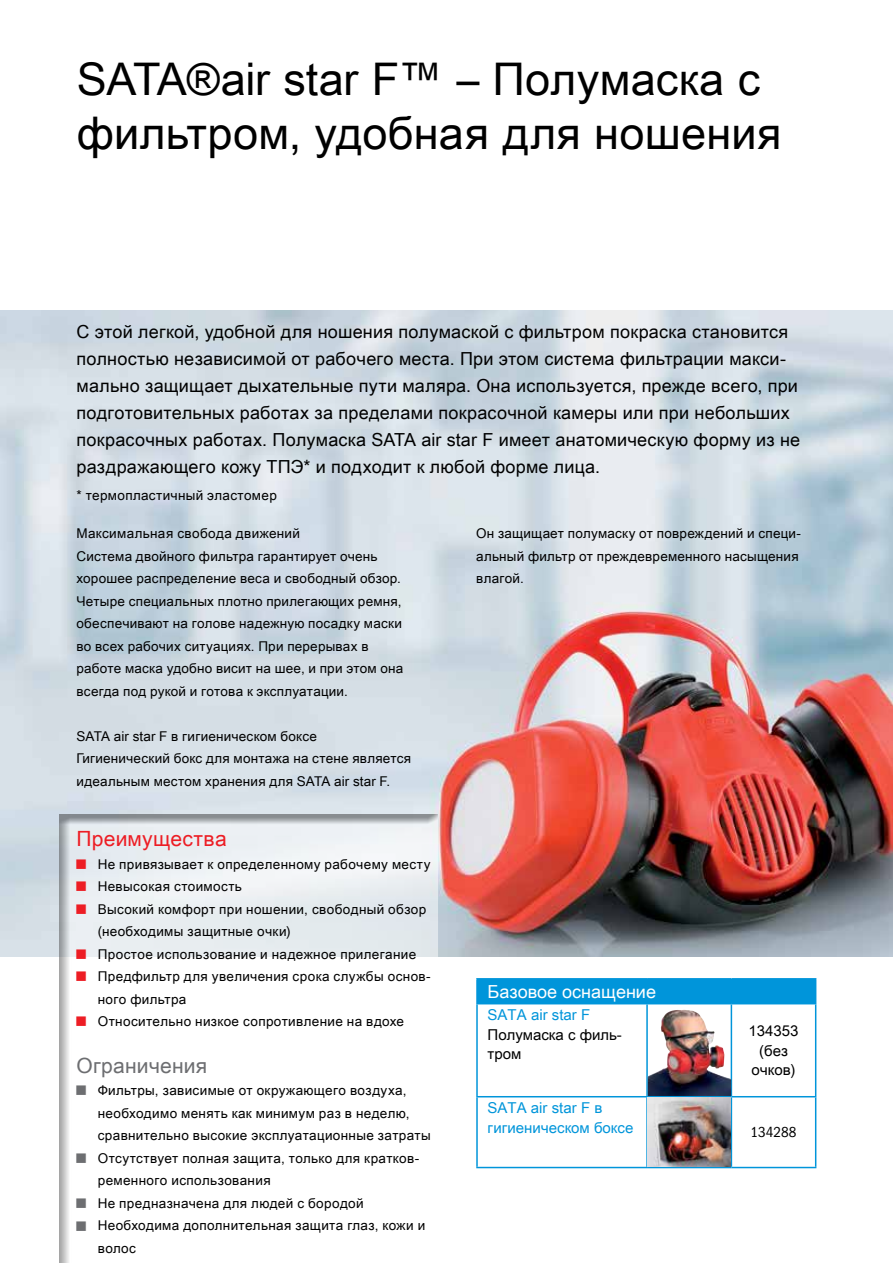
<style>
.page{position:relative;width:893px;height:1263px;background:#fff}
.page>*{position:absolute;margin:0;border:0;box-sizing:border-box;transform-origin:0 0}
.t1{font:45px/54px "Arial Unicode MS";letter-spacing:.005em;color:#000}
.t2{font:21px "Arial Unicode MS";letter-spacing:.015em;color:#ed1d24}
.t3{font:21px "Arial Unicode MS";letter-spacing:.01em;color:#6d6e71}
.t4{font:18px/27px "Arial Unicode MS";letter-spacing:.015em;color:#000}
.t5{font:18px "Arial Unicode MS";color:#fff}
.t6{font:15px/19.5px "Arial Unicode MS";color:#0095da}
.t7{font:15px/19.5px "Arial Unicode MS";color:#000}
.t8{font:condensed 15px "ITC Franklin Gothic Std";color:#000}
.t9{font:13.5px/22.5px "Arial Unicode MS";letter-spacing:.025em;color:#000}
</style>
<div class="page">
<img style="left:0;top:310px;width:893px;height:647px">
<div style="left:48px;top:803px;width:399px;height:460px;background:#000;opacity:.8"></div>
<div style="left:477px;top:979px;width:339px;height:25px;background:#0095da"></div>
<svg style="left:478px;top:1004px;width:337px;height:163px"></svg>
<hr style="left:476px;top:978px;width:171px;height:1px;background:#0095da">
<hr style="left:476px;top:979px;width:2px;height:24px;background:#0095da">
<hr style="left:647px;top:978px;width:84px;height:1px;background:#0095da">
<hr style="left:731px;top:978px;width:85px;height:1px;background:#0095da">
<hr style="left:476px;top:1003px;width:171px;height:1px;background:#0095da">
<hr style="left:476px;top:1004px;width:2px;height:92px;background:#0095da">
<hr style="left:646px;top:1004px;width:2px;height:92px;background:#0095da">
<hr style="left:731px;top:1004px;width:1px;height:92px;background:#0095da">
<hr style="left:815px;top:1004px;width:1px;height:92px;background:#0095da">
<hr style="left:731px;top:1096px;width:85px;height:1px;background:#0095da">
<hr style="left:815px;top:1097px;width:1px;height:70px;background:#0095da">
<hr style="left:731px;top:1167px;width:85px;height:1px;background:#0095da">
<hr style="left:476px;top:1096px;width:171px;height:1px;background:#0095da">
<hr style="left:476px;top:1097px;width:2px;height:70px;background:#0095da">
<hr style="left:647px;top:1096px;width:84px;height:1px;background:#0095da">
<hr style="left:646px;top:1097px;width:2px;height:70px;background:#0095da">
<hr style="left:731px;top:1097px;width:1px;height:70px;background:#0095da">
<hr style="left:476px;top:1167px;width:171px;height:1px;background:#0095da">
<hr style="left:647px;top:1167px;width:84px;height:1px;background:#0095da">
<img style="left:661px;top:1010px;width:23px;height:37px">
<img style="left:647px;top:1097px;width:84px;height:70px">
<svg style="left:77px;top:859px;width:9px;height:10px"></svg>
<svg style="left:77px;top:882px;width:9px;height:9px"></svg>
<svg style="left:77px;top:904px;width:9px;height:10px"></svg>
<svg style="left:77px;top:949px;width:9px;height:10px"></svg>
<svg style="left:77px;top:972px;width:9px;height:9px"></svg>
<svg style="left:77px;top:1017px;width:9px;height:9px"></svg>
<svg style="left:77px;top:1086px;width:9px;height:9px"></svg>
<svg style="left:77px;top:1153px;width:9px;height:10px"></svg>
<svg style="left:77px;top:1198px;width:9px;height:10px"></svg>
<svg style="left:77px;top:1221px;width:9px;height:9px"></svg>
<h1 class="t1" style="left:77px;top:51px;width:706px">SATA®air star F™ – Полумаска с фильтром, удобная для ношения</h1>
<p class="t4" style="left:77px;top:318px;width:725px">С этой легкой, удобной для ношения полумаской с фильтром покраска становится полностью независимой от рабочего места. При этом система фильтрации макси&shy;мально защищает дыхательные пути маляра. Она используется, прежде всего, при подготовительных работах за пределами покрасочной камеры или при небольших покрасочных работах. Полумаска SATA air star F имеет анатомическую форму из не раздражающего кожу ТПЭ* и подходит к любой форме лица.</p>
<p class="t9" style="left:77px;top:484px;width:202px">* термопластичный эластомер</p>
<p class="t9" style="left:77px;top:522px;width:328px">Максимальная свобода движений<br>Система двойного фильтра гарантирует очень хорошее распределение веса и свободный обзор.<br>Четыре специальных плотно прилегающих ремня, обеспечивают на голове надежную посадку маски во всех рабочих ситуациях. При перерывах в работе маска удобно висит на шее, и при этом она всегда под рукой и готова к эксплуатации.</p>
<p class="t9" style="left:77px;top:724px;width:336px">SATA air star F в гигиеническом боксе<br>Гигиенический бокс для монтажа на стене является идеальным местом хранения для SATA air star F.</p>
<p class="t9" style="left:476px;top:522px;width:326px">Он защищает полумаску от повреждений и специ&shy;альный фильтр от преждевременного насыщения влагой.</p>
<h2 class="t2" style="left:77px;top:824px;width:152px">Преимущества</h2>
<p class="t9" style="left:98px;top:852px;width:334px">Не привязывает к определенному рабочему месту Невысокая стоимость<br>Высокий комфорт при ношении, свободный обзор (необходимы защитные очки)<br>Простое использование и надежное прилегание Предфильтр для увеличения срока службы основ&shy;ного фильтра<br>Относительно низкое сопротивление на вдохе</p>
<h2 class="t3" style="left:77px;top:1050px;width:132px">Ограничения</h2>
<p class="t9" style="left:98px;top:1079px;width:334px">Фильтры, зависимые от окружающего воздуха, необходимо менять как минимум раз в неделю, сравнительно высокие эксплуатационные затраты Отсутствует полная защита, только для кратков&shy;ременного использования<br>Не предназначена для людей с бородой Необходима дополнительная защита глаз, кожи и волос</p>
<h3 class="t5" style="left:488px;top:978px;width:170px">Базовое оснащение</h3>
<p class="t6" style="left:488px;top:1005px;width:104px">SATA air star F</p>
<p class="t7" style="left:488px;top:1024px;width:136px">Полумаска с филь&shy;тром</p>
<p class="t7" style="left:748px;top:1021px;width:52px;text-align:center">134353 (без очков)</p>
<p class="t6" style="left:488px;top:1098px;width:147px">SATA air star F в гигиеническом боксе</p>
<p class="t8" style="left:750px;top:1124px;width:47px">134288</p>
</div>
